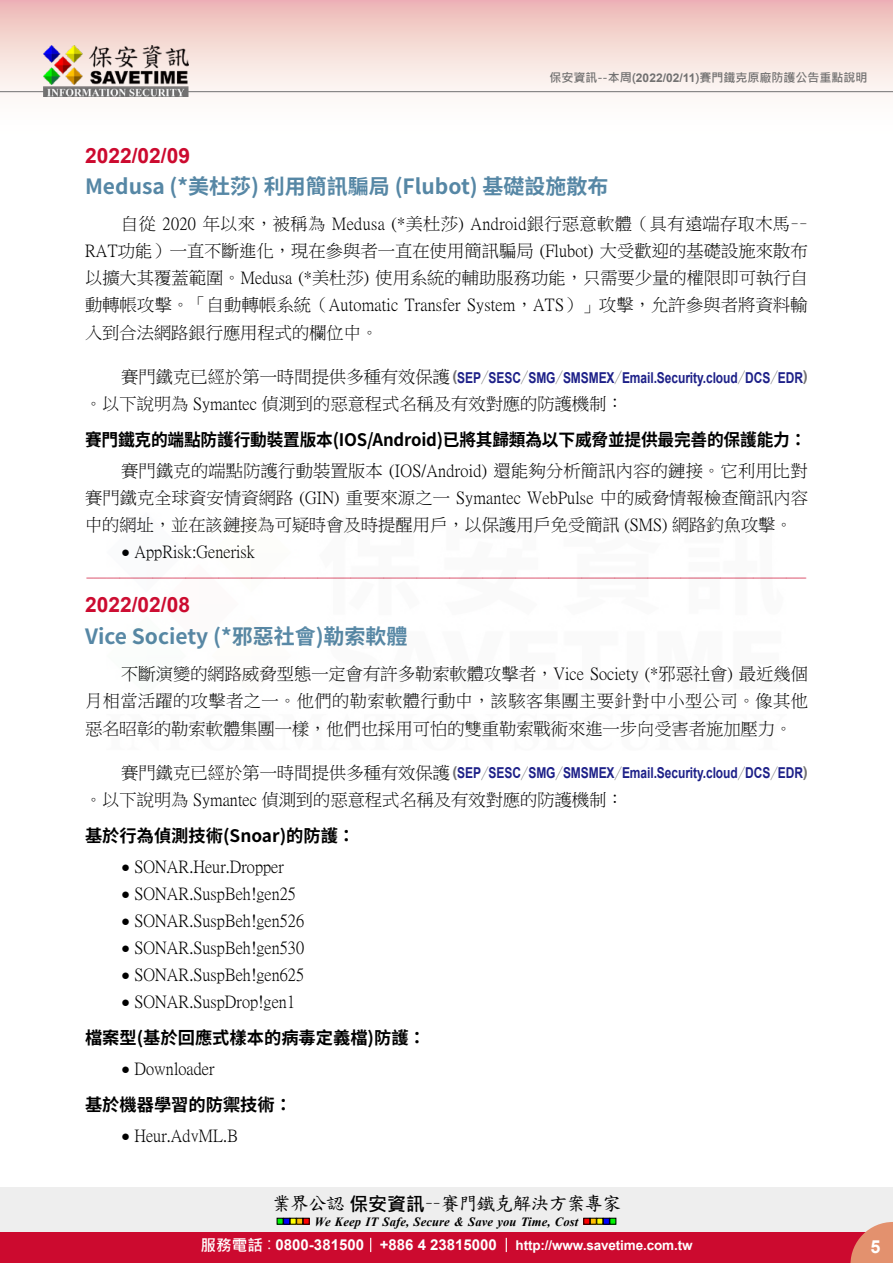
<style>
.page{position:relative;width:893px;height:1263px;background:#fff}
.page>*{position:absolute;margin:0;border:0;box-sizing:border-box;transform-origin:0 0}
.t1{font:700 21px "Source Han Sans TW";color:#5687a5}
.t2{font:700 21px "Arial";color:#cc0a2f}
.t3{font:18.9px "DF Kai Shu SB Estd BF";letter-spacing:-.05em;color:#000}
.t4{font:700 18px "Arial";color:#fff}
.t5{font:17.25px/27.2px "P Ming Li U";color:#000;text-align:justify}
.t6{font:700 17.25px "Source Han Sans TW";letter-spacing:-.015em;color:#000}
.t7{font:16.5px "DF Kai Shu SB Estd BF";color:#cc0a2f}
.t8{font:700 15px "Arial";letter-spacing:-.005em;color:#1d2088;scale:.8 1}
.t9{font:700 13.5px "Arial";letter-spacing:-.01em;color:#fff}
.t10{font:italic 700 12.6px "Times New Roman";letter-spacing:.005em;color:#000}
.t11{font:700 12px "Microsoft Jheng Hei";color:#727171}
.s1{font-family:"Arial"}
.s2{font-family:"P Ming Li U";font-weight:400;font-size:17.25px;color:#000}
.s3{color:#727171}
.s4{font-family:"Source Han Sans TW";font-weight:800;color:#727171}
.s5{font-family:"Arial";font-size:15px}
.s6{font-family:"Microsoft Jheng Hei";font-weight:700}
.s7{font-family:"Microsoft Jheng Hei";font-size:15.6px}
.s8{font-family:"Microsoft Jheng Hei";font-weight:400;font-size:15.6px}
.s9{font-size:15px}
</style>
<div class="page">
<div style="left:0;top:1187px;width:893px;height:49px;background:#eee"></div>
<svg style="left:277px;top:1218px;width:32px;height:6px"></svg>
<svg style="left:584px;top:1218px;width:32px;height:6px"></svg>
<div style="left:0;top:1232px;width:893px;height:31px;background:#cc0a2f"></div>
<svg style="left:850px;top:1222px;width:43px;height:41px"></svg>
<svg style="left:370px;top:1238px;width:1px;height:14px"></svg>
<svg style="left:506px;top:1238px;width:1px;height:14px"></svg>
<div style="left:0;top:0;width:893px;height:141px;background:linear-gradient(to bottom,#efc0bb,#fff)"></div>
<hr style="left:0;top:91px;width:893px;height:1px;background:#727171">
<img style="left:44px;top:46px;width:145px;height:51px">
<p class="t11" style="left:549px;top:70px;width:320px">保安資訊--本周(<span class="s1">2022/02/11</span>)賽門鐵克原廠防護公告重點說明</p>
<p class="t2" style="left:85px;top:140px;width:107px">2022/02/09</p>
<p class="t1" style="left:85px;top:175px;width:525px">Medusa (*美杜莎) 利用簡訊騙局 (Flubot) 基礎設施散布</p>
<p class="t5" style="left:85px;top:211px;width:724px;text-indent:36px">自從 2020 年以來，被稱為 Medusa (*美杜莎) Android銀行惡意軟體（具有遠端存取木馬－－RAT功能）一直不斷進化，現在參與者一直在使用簡訊騙局 (Flubot) 大受歡迎的基礎設施來散布以擴大其覆蓋範圍。Medusa (*美杜莎) 使用系統的輔助服務功能，只需要少量的權限即可執行自動轉帳攻擊。「自動轉帳系統（Automatic Transfer System，ATS）」攻擊，允許參與者將資料輸入到合法網路銀行應用程式的欄位中。</p>
<p class="t8" style="left:121px;top:367px;width:860px"><span class="s2">賽門鐵克已經於第一時間提供多種有效保護</span><span class="s3">(</span>SEP<span class="s4">／</span>SESC<span class="s4">／</span>SMG<span class="s4">／</span>SMSMEX<span class="s4">／</span>Email.Security.cloud<span class="s4">／</span>DCS<span class="s4">／</span>EDR<span class="s3">)</span></p>
<p class="t5" style="left:85px;top:391px;width:540px">。以下說明為 Symantec 偵測到的惡意程式名稱及有效對應的防護機制：</p>
<p class="t6" style="left:85px;top:430px;width:723px">賽門鐵克的端點防護行動裝置版本(IOS/Android)已將其歸類為以下威脅並提供最完善的保護能力：</p>
<p class="t5" style="left:85px;top:457px;width:725px;text-indent:36px">賽門鐵克的端點防護行動裝置版本 (IOS/Android) 還能夠分析簡訊內容的鏈接。它利用比對賽門鐵克全球資安情資網路 (GIN) 重要來源之一 Symantec WebPulse 中的威脅情報檢查簡訊內容中的網址，並在該鏈接為可疑時會及時提醒用戶，以保護用戶免受簡訊 (SMS) 網路釣魚攻擊。</p>
<p class="t5" style="left:121px;top:538px;width:135px"><span class="s5">●</span> AppRisk:Generisk</p>
<p class="t7" style="left:86px;top:570px;width:723px">-------------------------------------------------------------------------------------------------------------</p>
<p class="t2" style="left:85px;top:590px;width:107px">2022/02/08</p>
<p class="t1" style="left:85px;top:625px;width:324px">Vice Society (*邪惡社會)勒索軟體</p>
<p class="t5" style="left:85px;top:660px;width:725px;text-indent:36px">不斷演變的網路威脅型態一定會有許多勒索軟體攻擊者，Vice Society (*邪惡社會) 最近幾個月相當活躍的攻擊者之一。他們的勒索軟體行動中，該駭客集團主要針對中小型公司。像其他惡名昭彰的勒索軟體集團一樣，他們也採用可怕的雙重勒索戰術來進一步向受害者施加壓力。</p>
<p class="t8" style="left:121px;top:762px;width:860px"><span class="s2">賽門鐵克已經於第一時間提供多種有效保護</span><span class="s3">(</span>SEP<span class="s4">／</span>SESC<span class="s4">／</span>SMG<span class="s4">／</span>SMSMEX<span class="s4">／</span>Email.Security.cloud<span class="s4">／</span>DCS<span class="s4">／</span>EDR<span class="s3">)</span></p>
<p class="t5" style="left:85px;top:786px;width:540px">。以下說明為 Symantec 偵測到的惡意程式名稱及有效對應的防護機制：</p>
<p class="t6" style="left:85px;top:826px;width:272px">基於行為偵測技術(Snoar)的防護：</p>
<p class="t5" style="left:121px;top:853px;width:164px"><span class="s5">●</span> SONAR.Heur.Dropper</p>
<p class="t5" style="left:121px;top:880px;width:176px"><span class="s5">●</span> SONAR.SuspBeh!gen25</p>
<p class="t5" style="left:121px;top:907px;width:184px"><span class="s5">●</span> SONAR.SuspBeh!gen526</p>
<p class="t5" style="left:121px;top:934px;width:184px"><span class="s5">●</span> SONAR.SuspBeh!gen530</p>
<p class="t5" style="left:121px;top:961px;width:184px"><span class="s5">●</span> SONAR.SuspBeh!gen625</p>
<p class="t5" style="left:121px;top:988px;width:175px"><span class="s5">●</span> SONAR.SuspDrop!gen1</p>
<p class="t6" style="left:85px;top:1028px;width:342px">檔案型(基於回應式樣本的病毒定義檔)防護：</p>
<p class="t5" style="left:121px;top:1055px;width:95px"><span class="s5">●</span> Downloader</p>
<p class="t6" style="left:85px;top:1094px;width:209px">基於機器學習的防禦技術：</p>
<p class="t5" style="left:121px;top:1122px;width:118px"><span class="s5">●</span> Heur.AdvML.B</p>
<p class="t3" style="left:272px;top:1194px;width:351px">業界公認<span class="s6">保安資訊</span>－－賽門鐵克解決方案專家</p>
<p class="t10" style="left:315px;top:1212px;width:265px">We Keep IT Safe, Secure &amp; Save you Time, Cost</p>
<p class="t9" style="left:200px;top:1235px;width:494px"><span class="s7">服務電話</span><span class="s8">：</span><span class="s9">0800-381500 +886 4 23815000</span> http://www.savetime.com.tw</p>
<p class="t4" style="left:870px;top:1234px;width:12px">5</p>
</div>
